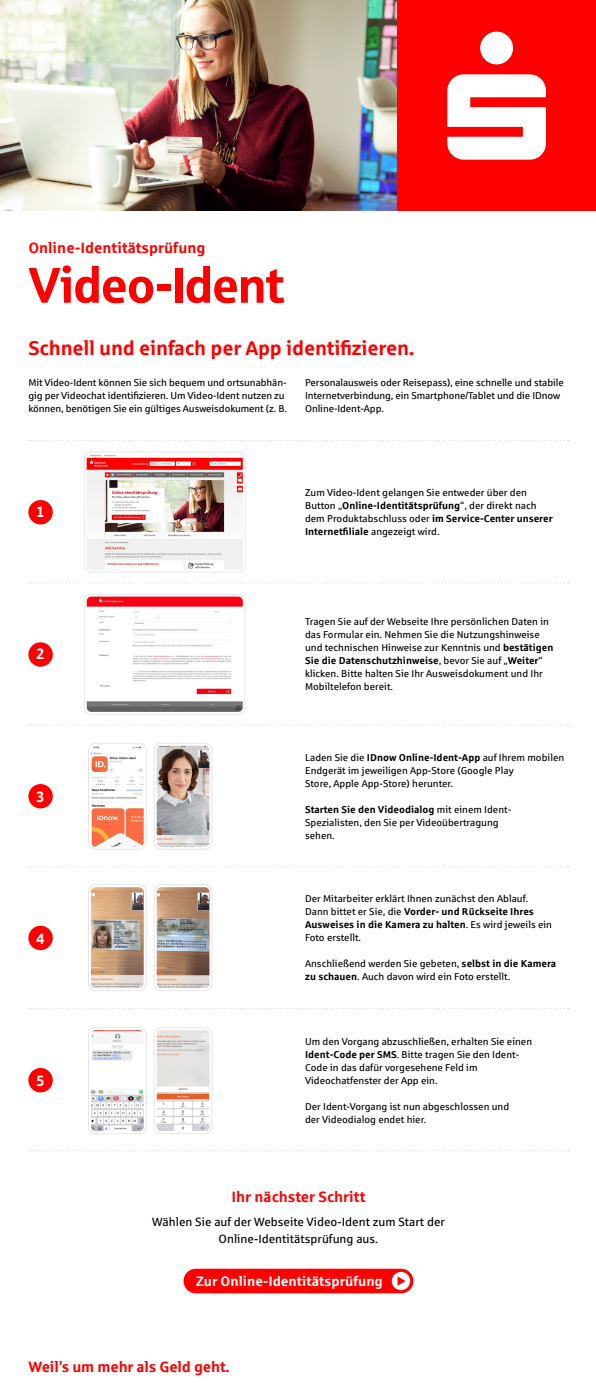
<style>
.page{position:relative;width:596px;height:1400px;background:#fff}
.page>*{position:absolute;margin:0;border:0;box-sizing:border-box;transform-origin:0 0}
.t1{font:50px "Sparkasse Head";color:#f00}
.t2{font:700 20px "Sparkasse Rg";letter-spacing:-.01em;color:#f00}
.t3{font:15px "Sparkasse Rg Bold 2";color:#f00}
.t4{font:700 15px "Sparkasse Rg";letter-spacing:-.01em;color:#f00}
.t5{font:15px "Sparkasse Rg Bold 2";color:#fff}
.t6{font:13.8px "Sparkasse Rg Bold 2";color:#fff}
.t7{font:12px/17px "Sparkasse Rg";color:#000;text-align:center}
.t8{font:10px/13px "Sparkasse Rg";color:#000}
.t9{font:10px/13px "Sparkasse Rg Regular 2";color:#000}
.t10{font:10px "Sparkasse Rg Bold 2";color:#000}
.t11{font:700 10px "Sparkasse Rg";color:#000}
.s1{font-family:"Sparkasse Rg"}
.s2{font-family:"Sparkasse Rg Regular 2"}
.s3{font-family:"Sparkasse Rg Bold 2"}
.s4{font-weight:400}
.s5{font-weight:700}
.s6{font-family:"Sparkasse Rg";font-weight:700}
</style>
<div class="page">
<div style="left:84px;top:594px;width:161px;height:121px;border:2px solid #e6e6e6;border-radius:6px"></div>
<div style="left:88px;top:743px;width:59px;height:107px;background:#e6e6e6;border-radius:7px"></div>
<div style="left:88px;top:884px;width:59px;height:107px;background:#e6e6e6;border-radius:7px"></div>
<div style="left:88px;top:1027px;width:59px;height:107px;background:#e6e6e6;border-radius:7px"></div>
<svg style="left:153px;top:743px;width:59px;height:107px"></svg>
<svg style="left:153px;top:884px;width:59px;height:107px"></svg>
<svg style="left:153px;top:1027px;width:59px;height:107px"></svg>
<img style="left:0;top:0;width:397px;height:210px">
<div style="left:397px;top:0;width:198px;height:210px;background:#f00"></div>
<svg style="left:447px;top:32px;width:98px;height:128px"></svg>
<img style="left:86px;top:453px;width:156px;height:118px">
<div style="left:85px;top:452px;width:160px;height:120px;border:2px solid #fff;border-radius:6px"></div>
<img style="left:86px;top:596px;width:156px;height:117px">
<div style="left:85px;top:595px;width:160px;height:119px;border:2px solid #fff;border-radius:6px"></div>
<img style="left:92px;top:747px;width:53px;height:101px">
<div style="left:89px;top:744px;width:57px;height:105px;border:2px solid #fff;border-radius:6px"></div>
<img style="left:92px;top:888px;width:51px;height:99px">
<div style="left:89px;top:885px;width:57px;height:105px;border:2px solid #fff;border-radius:6px"></div>
<img style="left:92px;top:1031px;width:51px;height:99px">
<div style="left:89px;top:1028px;width:57px;height:105px;border:2px solid #fff;border-radius:6px"></div>
<img style="left:155px;top:745px;width:55px;height:103px">
<div style="left:154px;top:744px;width:57px;height:105px;border:2px solid #fff;border-radius:6px"></div>
<img style="left:155px;top:886px;width:55px;height:103px">
<div style="left:154px;top:885px;width:57px;height:105px;border:2px solid #fff;border-radius:6px"></div>
<img style="left:155px;top:1029px;width:55px;height:101px">
<div style="left:154px;top:1028px;width:57px;height:105px;border:2px solid #fff;border-radius:6px"></div>
<svg style="left:29px;top:440px;width:539px;height:1px"></svg>
<svg style="left:29px;top:582px;width:539px;height:1px"></svg>
<svg style="left:29px;top:725px;width:539px;height:1px"></svg>
<svg style="left:29px;top:866px;width:539px;height:1px"></svg>
<svg style="left:29px;top:1008px;width:539px;height:1px"></svg>
<svg style="left:29px;top:1150px;width:539px;height:1px"></svg>
<div style="left:28px;top:500px;width:25px;height:24px;background:#f00;border-radius:50%"></div>
<div style="left:28px;top:642px;width:25px;height:25px;background:#f00;border-radius:50%"></div>
<div style="left:28px;top:784px;width:25px;height:24px;background:#f00;border-radius:50%"></div>
<div style="left:28px;top:926px;width:25px;height:24px;background:#f00;border-radius:50%"></div>
<div style="left:28px;top:1068px;width:25px;height:24px;background:#f00;border-radius:50%"></div>
<div style="left:183px;top:1269px;width:230px;height:24px;background:#f00;border-radius:12px"></div>
<div style="left:391px;top:1272px;width:19px;height:18px;background:#fff;border-radius:50%"></div>
<svg style="left:397px;top:1276px;width:8px;height:10px"></svg>
<h3 class="t3" style="left:28px;top:238px;width:178px">Online-Identitätsprüfung</h3>
<h1 class="t1" style="left:28px;top:253px;width:258px">Video-Ident</h1>
<h2 class="t2" style="left:28px;top:335px;width:387px">Schnell und einfach per App identifizieren.</h2>
<p class="t9" style="left:28px;top:376px;width:259px">Mit Video-Ident können Sie sich bequem und ortsunabhän-</p>
<p class="t8" style="left:28px;top:389px;width:260px">gig per Videochat identifizieren. Um Video-Ident nutzen zu können, benötigen Sie ein gültiges Ausweisdokument (z. B.</p>
<p class="t9" style="left:305px;top:376px;width:260px">Personalausweis oder Reisepass), eine schnelle und stabile<br>Internetverbindung, ein Smartphone/Tablet und die IDnow</p>
<p class="t8" style="left:305px;top:402px;width:80px">Online-Ident-App.</p>
<h3 class="t5" style="left:36px;top:502px;width:10px">1</h3>
<h3 class="t5" style="left:36px;top:644px;width:10px">2</h3>
<h3 class="t5" style="left:36px;top:787px;width:10px">3</h3>
<h3 class="t5" style="left:36px;top:929px;width:10px">4</h3>
<h3 class="t5" style="left:36px;top:1071px;width:10px">5</h3>
<p class="t9" style="left:305px;top:486px;width:223px">Zum Video-Ident gelangen Sie entweder über den</p>
<p class="t10" style="left:305px;top:499px;width:233px"><span class="s1">Button „</span>Online-Identitätsprüfung<span class="s2">“, der direkt nach</span></p>
<p class="t9" style="left:305px;top:512px;width:249px">dem Produktabschluss oder <span class="s3">im Service-Center unserer</span></p>
<p class="t11" style="left:305px;top:525px;width:136px">Internetfiliale <span class="s4">angezeigt wird.</span></p>
<p class="t9" style="left:305px;top:615px;width:245px">Tragen Sie auf der Webseite Ihre persönlichen Daten in</p>
<p class="t8" style="left:305px;top:628px;width:250px">das Formular ein. Nehmen Sie die Nutzungshinweise und technischen Hinweise zur Kenntnis und <span class="s3">bestätigen </span><span class="s5">Sie die Datenschutzhinweise</span>, bevor Sie auf „<span class="s3">Weiter</span><span class="s2">“ </span>klicken. Bitte halten Sie Ihr Ausweisdokument und Ihr Mobiltelefon bereit.</p>
<p class="t9" style="left:305px;top:750px;width:260px">Laden Sie die <span class="s6">IDnow Online-Ident-App</span> auf Ihrem mobilen<br>Endgerät im jeweiligen App-Store (Google Play</p>
<p class="t8" style="left:305px;top:776px;width:149px">Store, Apple App-Store) herunter.</p>
<p class="t10" style="left:305px;top:803px;width:208px">Starten Sie den Videodialog <span class="s2">mit einem Ident-</span></p>
<p class="t8" style="left:305px;top:815px;width:195px">Spezialisten, den Sie per Videoübertragung sehen.</p>
<p class="t8" style="left:305px;top:892px;width:224px">Der Mitarbeiter erklärt Ihnen zunächst den Ablauf.</p>
<p class="t10" style="left:305px;top:906px;width:230px"><span class="s2">Dann bittet er Sie, die</span> Vorder- und Rückseite Ihres</p>
<p class="t8" style="left:305px;top:918px;width:248px"><span class="s5">Ausweises in die Kamera zu halten</span>. Es wird jeweils ein<br>Foto erstellt.</p>
<p class="t9" style="left:305px;top:957px;width:252px">Anschließend werden Sie gebeten, <span class="s6">selbst in die Kamera</span></p>
<p class="t8" style="left:305px;top:970px;width:207px"><span class="s5">zu schauen</span>. Auch davon wird ein Foto erstellt.</p>
<p class="t8" style="left:305px;top:1035px;width:228px">Um den Vorgang abzuschließen, erhalten Sie einen<br><span class="s3">Ident-Code per SMS</span>. Bitte tragen Sie den Ident-</p>
<p class="t9" style="left:305px;top:1061px;width:174px">Code in das dafür vorgesehene Feld im</p>
<p class="t8" style="left:305px;top:1074px;width:134px">Videochatfenster der App ein.</p>
<p class="t9" style="left:305px;top:1100px;width:205px">Der Ident-Vorgang ist nun abgeschlossen und</p>
<p class="t8" style="left:305px;top:1113px;width:122px">der Videodialog endet hier.</p>
<h3 class="t3" style="left:231px;top:1187px;width:135px">Ihr nächster Schritt</h3>
<p class="t7" style="left:152px;top:1213px;width:294px">Wählen Sie auf der Webseite Video-Ident zum Start der<br>Online-Identitätsprüfung aus.</p>
<h3 class="t6" style="left:196px;top:1272px;width:188px">Zur Online-Identitätsprüfung</h3>
<h3 class="t4" style="left:28px;top:1357px;width:203px">Weil’s um mehr als Geld geht.</h3>
</div>
